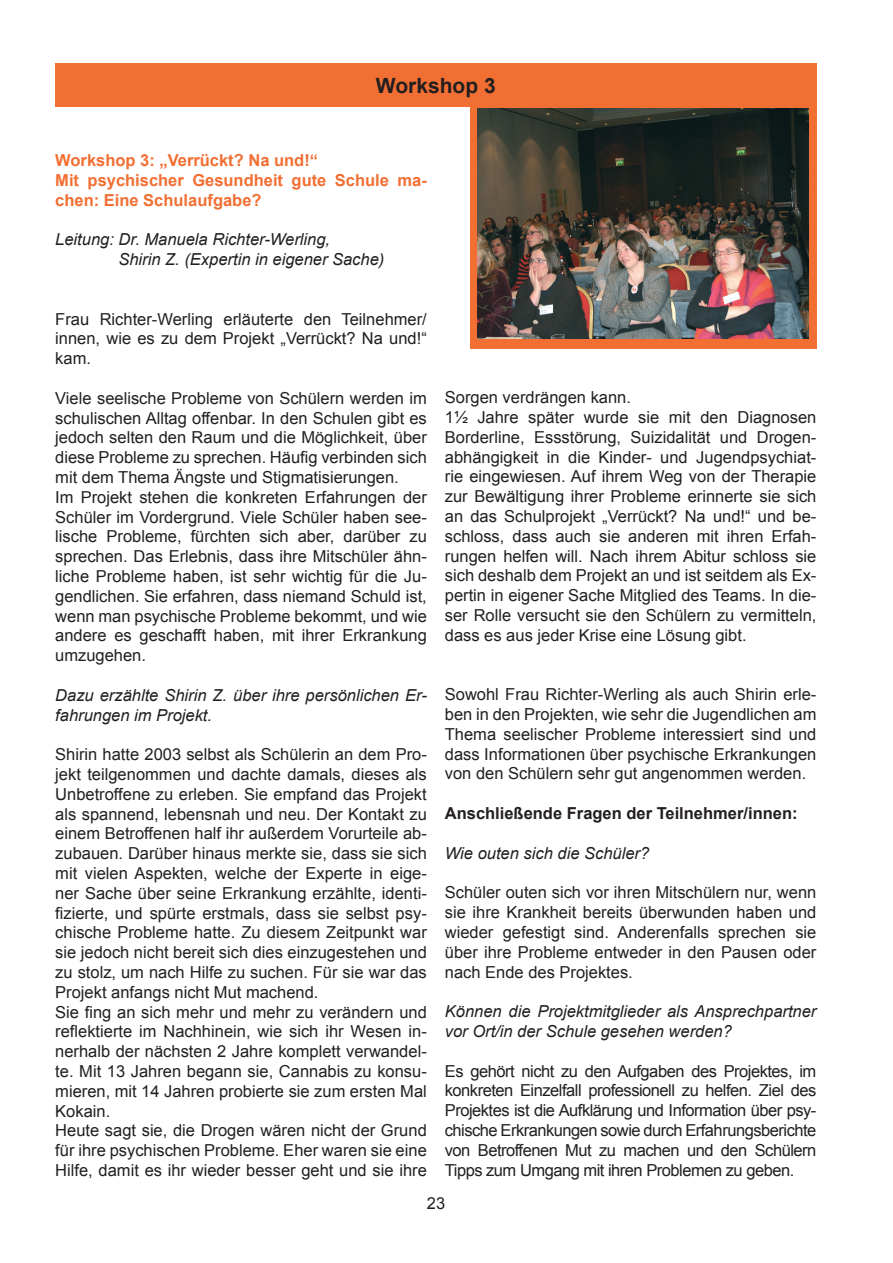
<style>
.page{position:relative;width:893px;height:1263px;background:#fff}
.page>*{position:absolute;margin:0;border:0;box-sizing:border-box;transform-origin:0 0}
.t1{font:700 21px "Arial";color:#231f20}
.t2{font:16.5px/19.8px "Arial";color:#231f20;text-align:justify}
.t3{font:italic 16.5px/19.8px "Arial";color:#231f20}
.t4{font:700 16.5px/19.8px "Arial";color:#f26f33}
.t5{font:700 16.5px "Arial";color:#231f20}
</style>
<div class="page">
<div style="left:55px;top:64px;width:761px;height:43px;background:#f26f33"></div>
<div style="left:470px;top:100px;width:346px;height:249px;background:#f26f33"></div>
<img style="left:478px;top:108px;width:331px;height:231px">
<p class="t1" style="left:376px;top:71px;width:121px">Workshop 3</p>
<p class="t4" style="left:55px;top:151px;width:373px">Workshop 3: „Verrückt? Na und!“<br>Mit psychischer Gesundheit gute Schule ma&shy;chen: Eine Schulaufgabe?</p>
<p class="t3" style="left:118px;top:230px;width:267px;text-indent:-63px">Leitung: Dr. Manuela Richter-Werling,<br>Shirin Z. (Expertin in eigener Sache)</p>
<p class="t2" style="left:55px;top:309px;width:373px">Frau Richter-Werling erläuterte den Teilnehmer/ innen, wie es zu dem Projekt „Verrückt? Na und!“ kam.</p>
<p class="t2" style="left:55px;top:388px;width:373px;text-align:left">Viele seelische Probleme von Schülern werden im schulischen Alltag offenbar. In den Schulen gibt es jedoch selten den Raum und die Möglichkeit, über diese Probleme zu sprechen. Häufig verbinden sich mit dem Thema Ängste und Stigmatisierungen.<br>Im Projekt stehen die konkreten Erfahrungen der Schüler im Vordergrund. Viele Schüler haben see&shy;lische Probleme, fürchten sich aber, darüber zu sprechen. Das Erlebnis, dass ihre Mitschüler ähn&shy;liche Probleme haben, ist sehr wichtig für die Ju&shy;gendlichen. Sie erfahren, dass niemand Schuld ist, wenn man psychische Probleme bekommt, und wie andere es geschafft haben, mit ihrer Erkrankung umzugehen.</p>
<p class="t3" style="left:55px;top:685px;width:373px">Dazu erzählte Shirin Z. über ihre persönlichen Er&shy;fahrungen im Projekt.</p>
<p class="t2" style="left:55px;top:745px;width:373px;text-align:left">Shirin hatte 2003 selbst als Schülerin an dem Pro&shy;jekt teilgenommen und dachte damals, dieses als Unbetroffene zu erleben. Sie empfand das Projekt als spannend, lebensnah und neu. Der Kontakt zu einem Betroffenen half ihr außerdem Vorurteile ab&shy;zubauen. Darüber hinaus merkte sie, dass sie sich mit vielen Aspekten, welche der Experte in eige&shy;ner Sache über seine Erkrankung erzählte, identi&shy;fizierte, und spürte erstmals, dass sie selbst psy&shy;chische Probleme hatte. Zu diesem Zeitpunkt war sie jedoch nicht bereit sich dies einzugestehen und zu stolz, um nach Hilfe zu suchen. Für sie war das Projekt anfangs nicht Mut machend.<br>Sie fing an sich mehr und mehr zu verändern und reflektierte im Nachhinein, wie sich ihr Wesen in&shy;nerhalb der nächsten 2 Jahre komplett verwandel&shy;te. Mit 13 Jahren begann sie, Cannabis zu konsu&shy;mieren, mit 14 Jahren probierte sie zum ersten Mal Kokain.<br>Heute sagt sie, die Drogen wären nicht der Grund für ihre psychischen Probleme. Eher waren sie eine Hilfe, damit es ihr wieder besser geht und sie ihre</p>
<p class="t2" style="left:445px;top:388px;width:373px;text-align:left">Sorgen verdrängen kann.<br>1½ Jahre später wurde sie mit den Diagnosen Borderline, Essstörung, Suizidalität und Drogen&shy;abhängigkeit in die Kinder- und Jugendpsychiat&shy;rie eingewiesen. Auf ihrem Weg von der Therapie zur Bewältigung ihrer Probleme erinnerte sie sich an das Schulprojekt „Verrückt? Na und!“ und be&shy;schloss, dass auch sie anderen mit ihren Erfah&shy;rungen helfen will. Nach ihrem Abitur schloss sie sich deshalb dem Projekt an und ist seitdem als Ex&shy;pertin in eigener Sache Mitglied des Teams. In die&shy;ser Rolle versucht sie den Schülern zu vermitteln, dass es aus jeder Krise eine Lösung gibt.</p>
<p class="t2" style="left:445px;top:685px;width:373px">Sowohl Frau Richter-Werling als auch Shirin erle&shy;ben in den Projekten, wie sehr die Jugendlichen am Thema seelischer Probleme interessiert sind und dass Informationen über psychische Erkrankungen von den Schülern sehr gut angenommen werden.</p>
<p class="t5" style="left:445px;top:802px;width:354px">Anschließende Fragen der Teilnehmer/innen:</p>
<p class="t3" style="left:445px;top:843px;width:206px">Wie outen sich die Schüler?</p>
<p class="t2" style="left:445px;top:883px;width:373px">Schüler outen sich vor ihren Mitschülern nur, wenn sie ihre Krankheit bereits überwunden haben und wieder gefestigt sind. Anderenfalls sprechen sie über ihre Probleme entweder in den Pausen oder nach Ende des Projektes.</p>
<p class="t3" style="left:445px;top:1002px;width:373px">Können die Projektmitglieder als Ansprechpartner vor Ort/in der Schule gesehen werden?</p>
<p class="t2" style="left:445px;top:1061px;width:373px">Es gehört nicht zu den Aufgaben des Projektes, im konkreten Einzelfall professionell zu helfen. Ziel des Projektes ist die Aufklärung und Information über psy&shy;chische Erkrankungen sowie durch Erfahrungsberichte von Betroffenen Mut zu machen und den Schülern Tipps zum Umgang mit ihren Problemen zu geben.</p>
<p class="t2" style="left:427px;top:1193px;width:20px">23</p>
</div>
